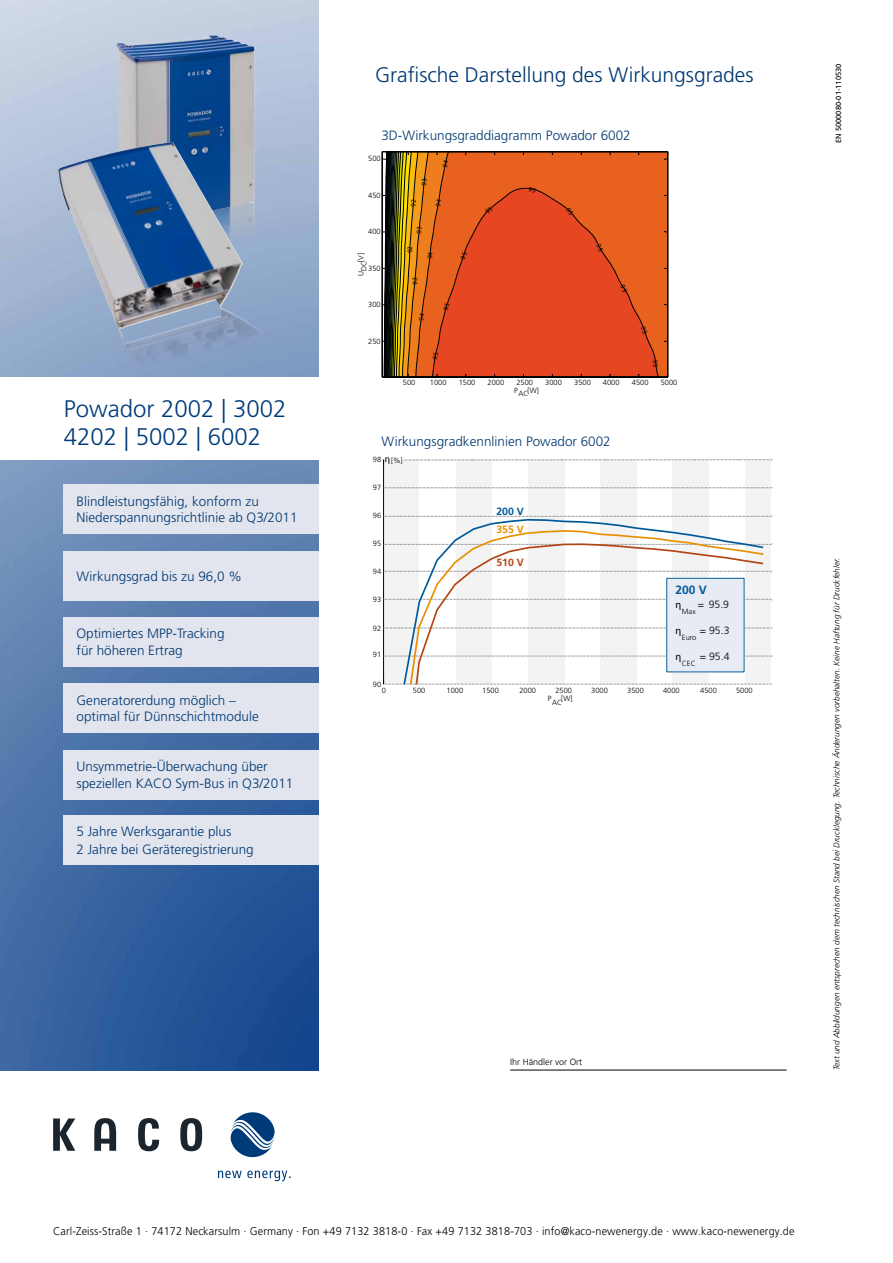
<style>
.page{position:relative;width:893px;height:1263px;background:#fff}
.page>*{position:absolute;margin:0;border:0;box-sizing:border-box;transform-origin:0 0}
.t1{font:300 24px/28.8px "Frutiger LT Pro";color:#003b79}
.t2{font:300 21px "Frutiger LT Pro";color:#003871}
.t3{font:300 13.5px/16.5px "Frutiger LT Pro";color:#003871}
.t4{font:700 12px "Frutiger LT Pro";color:#005a9a}
.t5{font:300 11.25px "Frutiger LT Pro";letter-spacing:.01em;color:#000}
.t6{font:300 10.5px "Frutiger LT Pro";color:#000}
.t7{font:700 10.5px "Frutiger LT Pro";color:#005a9a}
.t8{font:700 10.5px "Frutiger LT Pro";color:#ea8f00}
.t9{font:700 10.5px "Frutiger LT Pro";color:#b34414}
.t10{font:10.5px "Myriad Pro";color:#000}
.t11{font:300 9px "Frutiger LT Pro";color:#000}
.t12{font:italic 300 8.25px "Frutiger LT Pro";color:#000}
.t13{font:300 7.5px "Frutiger LT Pro";color:#000}
.t14{font:7.5px "Frutiger LT Pro";color:#000}
</style>
<div class="page">
<img style="left:0;top:0;width:319px;height:1070px">
<svg style="left:53px;top:1118px;width:149px;height:33px"></svg>
<svg style="left:230px;top:1112px;width:45px;height:46px"></svg>
<svg style="left:218px;top:1170px;width:73px;height:11px"></svg>
<div style="left:0;top:377px;width:319px;height:83px;background:#fff"></div>
<img style="left:117px;top:216px;width:137px;height:153px">
<img style="left:116px;top:35px;width:138px;height:181px">
<img style="left:58px;top:142px;width:185px;height:195px">
<img style="left:121px;top:307px;width:149px;height:177px">
<div style="left:64px;top:484px;width:255px;height:50px;background:#e2e4ee"></div>
<div style="left:64px;top:683px;width:255px;height:50px;background:#e2e4ee"></div>
<div style="left:64px;top:617px;width:255px;height:49px;background:#e2e4ee"></div>
<div style="left:64px;top:750px;width:255px;height:49px;background:#e2e4ee"></div>
<div style="left:64px;top:551px;width:255px;height:49px;background:#e2e4ee"></div>
<div style="left:64px;top:815px;width:255px;height:49px;background:#e2e4ee"></div>
<hr style="left:510px;top:1070px;width:277px;height:1px;background:#000">
<svg style="left:416px;top:153px;width:252px;height:224px"></svg>
<svg style="left:665px;top:153px;width:3px;height:7px"></svg>
<hr style="left:382px;top:152px;width:286px;height:1px;background:#000">
<hr style="left:382px;top:377px;width:286px;height:1px;background:#000">
<hr style="left:668px;top:152px;width:1px;height:225px;background:#000">
<hr style="left:382px;top:152px;width:1px;height:225px;background:#000">
<div style="left:384px;top:460px;width:35px;height:224px;background:#f3f3f4"></div>
<div style="left:456px;top:460px;width:36px;height:224px;background:#f3f3f4"></div>
<div style="left:528px;top:460px;width:36px;height:224px;background:#f3f3f4"></div>
<div style="left:600px;top:460px;width:36px;height:224px;background:#f3f3f4"></div>
<div style="left:672px;top:459px;width:37px;height:225px;background:#f3f3f4"></div>
<div style="left:745px;top:459px;width:26px;height:225px;background:#f3f3f4"></div>
<hr style="left:383px;top:460px;width:1px;height:224px;background:#000">
<svg style="left:384px;top:656px;width:389px;height:1px"></svg>
<svg style="left:383px;top:628px;width:390px;height:1px"></svg>
<svg style="left:384px;top:599px;width:389px;height:2px"></svg>
<svg style="left:384px;top:571px;width:389px;height:2px"></svg>
<svg style="left:384px;top:543px;width:389px;height:2px"></svg>
<svg style="left:384px;top:515px;width:389px;height:2px"></svg>
<svg style="left:384px;top:487px;width:389px;height:1px"></svg>
<svg style="left:404px;top:459px;width:369px;height:1px"></svg>
<svg style="left:383px;top:679px;width:390px;height:6px"></svg>
<svg style="left:402px;top:518px;width:249px;height:167px"></svg>
<svg style="left:409px;top:529px;width:333px;height:156px"></svg>
<svg style="left:415px;top:543px;width:350px;height:142px"></svg>
<svg style="left:437px;top:152px;width:11px;height:16px"></svg>
<svg style="left:407px;top:178px;width:252px;height:199px"></svg>
<h1 class="t1" style="left:64px;top:394px;width:224px">Powador 2002 | 3002<br>4202 | 5002 | 6002</h1>
<p class="t3" style="left:77px;top:493px;width:223px">Blindleistungsfähig, konform zu<br>Niederspannungsrichtlinie ab Q3/2011</p>
<p class="t3" style="left:77px;top:568px;width:167px">Wirkungsgrad bis zu 96,0 %</p>
<p class="t3" style="left:77px;top:625px;width:149px">Optimiertes MPP-Tracking für höheren Ertrag</p>
<p class="t3" style="left:77px;top:692px;width:184px">Generatorerdung möglich – optimal für Dünnschichtmodule</p>
<p class="t3" style="left:77px;top:759px;width:218px">Unsymmetrie-Überwachung über speziellen KACO Sym-Bus in Q3/2011</p>
<p class="t3" style="left:77px;top:822px;width:179px;line-height:18px">5 Jahre Werksgarantie plus<br>2 Jahre bei Geräteregistrierung</p>
<h2 class="t2" style="left:375px;top:63px;width:380px">Grafische Darstellung des Wirkungsgrades</h2>
<p class="t3" style="left:381px;top:127px;width:251px">3D-Wirkungsgraddiagramm Powador 6002</p>
<p class="t13" style="left:368px;top:154px;width:14px">500</p>
<p class="t13" style="left:368px;top:191px;width:14px">450</p>
<p class="t13" style="left:368px;top:227px;width:14px">400</p>
<p class="t13" style="left:356px;top:276px;width:24px;rotate:-90deg">UDC[V]</p>
<p class="t13" style="left:368px;top:264px;width:14px">350</p>
<p class="t13" style="left:368px;top:300px;width:14px">300</p>
<p class="t13" style="left:368px;top:337px;width:14px">250</p>
<p class="t13" style="left:403px;top:378px;width:14px">500</p>
<p class="t13" style="left:430px;top:378px;width:18px">1000</p>
<p class="t13" style="left:459px;top:378px;width:18px">1500</p>
<p class="t13" style="left:488px;top:378px;width:18px">2000</p>
<p class="t13" style="left:516px;top:378px;width:18px">2500</p>
<p class="t13" style="left:545px;top:378px;width:18px">3000</p>
<p class="t13" style="left:574px;top:378px;width:18px">3500</p>
<p class="t13" style="left:603px;top:378px;width:18px">4000</p>
<p class="t13" style="left:632px;top:378px;width:18px">4500</p>
<p class="t13" style="left:661px;top:378px;width:18px">5000</p>
<p class="t13" style="left:514px;top:386px;width:26px">PAC[W]</p>
<p class="t3" style="left:382px;top:433px;width:231px">Wirkungsgradkennlinien Powador 6002</p>
<p class="t13" style="left:373px;top:455px;width:10px">98</p>
<p class="t13" style="left:373px;top:483px;width:10px">97</p>
<p class="t13" style="left:373px;top:511px;width:10px">96</p>
<p class="t13" style="left:373px;top:539px;width:10px">95</p>
<p class="t13" style="left:373px;top:567px;width:10px">94</p>
<p class="t13" style="left:373px;top:595px;width:10px">93</p>
<p class="t13" style="left:373px;top:624px;width:10px">92</p>
<p class="t13" style="left:373px;top:650px;width:10px">91</p>
<p class="t13" style="left:391px;top:456px;width:13px">[%]</p>
<p class="t7" style="left:496px;top:505px;width:29px">200 V</p>
<p class="t8" style="left:496px;top:523px;width:29px">355 V</p>
<p class="t9" style="left:496px;top:556px;width:29px">510 V</p>
<p class="t4" style="left:675px;top:583px;width:33px">200 V</p>
<p class="t10" style="left:675px;top:598px;width:7px">η</p>
<p class="t13" style="left:682px;top:607px;width:15px">Max</p>
<p class="t6" style="left:698px;top:598px;width:33px">= 95.9</p>
<p class="t6" style="left:700px;top:624px;width:31px">= 95.3</p>
<p class="t10" style="left:675px;top:624px;width:7px">η</p>
<p class="t13" style="left:682px;top:633px;width:16px">Euro</p>
<p class="t6" style="left:700px;top:650px;width:31px">= 95.4</p>
<p class="t10" style="left:675px;top:650px;width:7px">η</p>
<p class="t13" style="left:682px;top:658px;width:15px">CEC</p>
<p class="t13" style="left:373px;top:680px;width:10px">90</p>
<p class="t13" style="left:382px;top:686px;width:6px">0</p>
<p class="t13" style="left:413px;top:686px;width:14px">500</p>
<p class="t13" style="left:446px;top:686px;width:18px">1000</p>
<p class="t13" style="left:482px;top:686px;width:18px">1500</p>
<p class="t13" style="left:519px;top:686px;width:18px">2000</p>
<p class="t13" style="left:555px;top:686px;width:18px">2500</p>
<p class="t13" style="left:591px;top:686px;width:18px">3000</p>
<p class="t13" style="left:627px;top:686px;width:18px">3500</p>
<p class="t13" style="left:663px;top:686px;width:18px">4000</p>
<p class="t13" style="left:700px;top:686px;width:18px">4500</p>
<p class="t13" style="left:736px;top:686px;width:18px">5000</p>
<p class="t13" style="left:548px;top:694px;width:26px">PAC[W]</p>
<p class="t11" style="left:510px;top:1056px;width:73px">Ihr Händler vor Ort</p>
<p class="t14" style="left:834px;top:143px;width:81px;rotate:-90deg">EN 5000080-01-110530</p>
<p class="t12" style="left:832px;top:1070px;width:514px;rotate:-90deg">Text und Abbildungen entsprechen dem technischen Stand bei Drucklegung. Technische Änderungen vorbehalten. Keine Haftung für Druckfehler.</p>
<p class="t5" style="left:53px;top:1225px;width:743px">Carl-Zeiss-Straße 1 · 74172 Neckarsulm · Germany · Fon +49 7132 3818-0 · Fax +49 7132 3818-703 · info@kaco-newenergy.de · www.kaco-newenergy.de</p>
</div>
